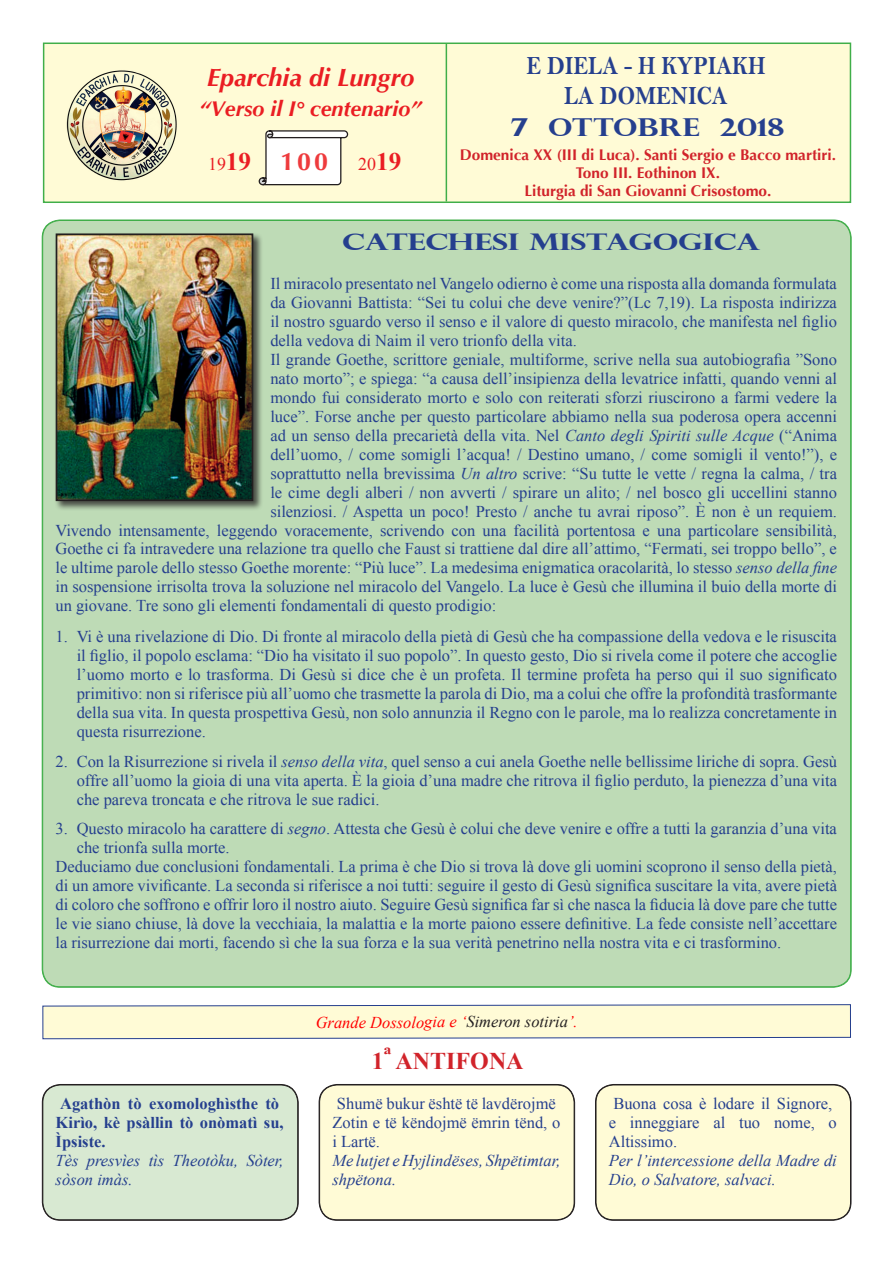
<style>
.page{position:relative;width:893px;height:1263px;background:#fff}
.page>*{position:absolute;margin:0;border:0;box-sizing:border-box;transform-origin:0 0}
.t1{font:26.4px "Bell MT Bold";color:#253f8e;scale:.85 1}
.t2{font:italic 700 25.2px "Optima";color:#ea1d23}
.Body_Text_Indent{font:700 24.75px "Perpetua Titling";color:#253f8e;scale:1.2 1}
.Normale{font:700 24px "Times New Roman";color:#d1232a}
.No_Spacing{font:700 22.95px "Perpetua Titling";letter-spacing:-.01em;color:#253f8e;scale:1.36 1}
.t3{font:italic 700 21.6px "Optima";color:#ea1d23}
.t4{font:17.85px "Times New Roman";color:#ea1d23}
.List_Paragraph{font:16.5px/18.9px "Times New Roman";color:#253f8e;text-align:justify}
.t5{font:italic 16.5px/19px "Times New Roman";color:#253f8e}
.t6{font:700 16.5px/19px "Times New Roman";color:#253f8e}
.t7{font:italic 16.5px "Times New Roman";color:#f00}
.t8{font:700 15.45px "Optima";color:#d1232a}
.s1{font-weight:700;font-size:25.2px}
.s2{font-family:"Optima";font-weight:700;font-size:25.05px;color:#ee3b3d}
.s3{font-style:italic}
.s4{color:#231f20}
</style>
<div class="page">
<div style="left:43px;top:220px;width:808px;height:767px;background:#bedbb6;border-radius:17px"></div>
<div style="left:43px;top:43px;width:808px;height:160px;background:#fffbd6;border:2px solid #40ae49"></div>
<img style="left:66px;top:70px;width:111px;height:111px">
<svg style="left:258px;top:130px;width:91px;height:56px;background:#e9e8e2"></svg>
<hr style="left:446px;top:44px;width:1px;height:157px;background:#40ae49">
<svg style="left:42px;top:1004px;width:809px;height:35px;background:#f2f0d3"></svg>
<div style="left:43px;top:1085px;width:255px;height:135px;background:#d8e9d2;border-radius:18px"></div>
<div style="left:43px;top:1085px;width:255px;height:135px;border:1px solid #231f20;border-radius:18px"></div>
<div style="left:319px;top:1085px;width:255px;height:135px;background:#fffbd6;border-radius:18px"></div>
<div style="left:320px;top:1085px;width:254px;height:135px;border:1px solid #231f20;border-radius:18px"></div>
<div style="left:596px;top:1085px;width:255px;height:135px;background:#fffbd6;border-radius:18px"></div>
<div style="left:596px;top:1085px;width:255px;height:135px;border:1px solid #231f20;border-radius:18px"></div>
<div style="left:54px;top:232px;width:209px;height:279px;background:#231f20;opacity:.75"></div>
<img style="left:59px;top:236px;width:191px;height:262px">
<div style="left:56px;top:233px;width:197px;height:268px;border:2px solid #231f20"></div>
<p class="t2" style="left:207px;top:62px;width:209px">Eparchia di Lungro</p>
<p class="t3" style="left:200px;top:96px;width:223px">“Verso il I° centenario”</p>
<p class="t4" style="left:208px;top:152px;width:195px">19<span class="s1">19</span> <span class="s2">100</span> 20<span class="s1">19</span></p>
<p class="t1" style="left:526px;top:50px;width:283px">E DIELA - H KYPIAKH</p>
<p class="t1" style="left:564px;top:80px;width:193px">LA DOMENICA</p>
<p class="Body_Text_Indent" style="left:511px;top:112px;width:229px">7 OTTOBRE 2018</p>
<p class="t8" style="left:460px;top:146px;width:378px">Domenica XX (III di Luca). Santi Sergio e Bacco martiri.</p>
<p class="t8" style="left:576px;top:164px;width:146px">Tono III. Eothinon IX.</p>
<p class="t8" style="left:524px;top:182px;width:249px">Liturgia di San Giovanni Crisostomo.</p>
<p class="No_Spacing" style="left:342px;top:227px;width:309px">CATECHESI MISTAGOGICA</p>
<p class="List_Paragraph" style="left:270px;top:274px;width:568px">Il miracolo presentato nel Vangelo odierno è come una risposta alla domanda formulata da Giovanni Battista: “Sei tu colui che deve venire?”(Lc 7,19). La risposta indirizza il nostro sguardo verso il senso e il valore di questo miracolo, che manifesta nel figlio della vedova di Naim il vero trionfo della vita.</p>
<p class="List_Paragraph" style="left:270px;top:349px;width:568px">Il grande Goethe, scrittore geniale, multiforme, scrive nella sua autobiografia ”Sono</p>
<p class="List_Paragraph" style="left:270px;top:368px;width:568px">nato morto”; e spiega: “a causa dell’insipienza della levatrice infatti, quando venni al</p>
<p class="List_Paragraph" style="left:270px;top:387px;width:568px">mondo fui considerato morto e solo con reiterati sforzi riuscirono a farmi vedere la</p>
<p class="List_Paragraph" style="left:270px;top:406px;width:568px">luce”. Forse anche per questo particolare abbiamo nella sua poderosa opera accenni</p>
<p class="List_Paragraph" style="left:270px;top:425px;width:568px">ad un senso della precarietà della vita. Nel <span class="s3">Canto degli Spiriti sulle Acque</span> (“Anima</p>
<p class="List_Paragraph" style="left:270px;top:444px;width:568px">dell’uomo, / come somigli l’acqua! / Destino umano, / come somigli il vento!”), e</p>
<p class="List_Paragraph" style="left:270px;top:463px;width:568px">soprattutto nella brevissima <span class="s3">Un altro</span> scrive: “Su tutte le vette / regna la calma, / tra</p>
<p class="List_Paragraph" style="left:270px;top:482px;width:568px">le cime degli alberi / non avverti / spirare un alito; / nel bosco gli uccellini stanno</p>
<p class="List_Paragraph" style="left:270px;top:501px;width:568px">silenziosi. / Aspetta un poco! Presto / anche tu avrai riposo”. È non è un requiem.</p>
<p class="List_Paragraph" style="left:55px;top:520px;width:783px">Vivendo intensamente, leggendo voracemente, scrivendo con una facilità portentosa e una particolare sensibilità,</p>
<p class="List_Paragraph" style="left:55px;top:539px;width:783px">Goethe ci fa intravedere una relazione tra quello che Faust si trattiene dal dire all’attimo, “Fermati, sei troppo bello”, e</p>
<p class="List_Paragraph" style="left:55px;top:558px;width:783px">le ultime parole dello stesso Goethe morente: “Più luce”. La medesima enigmatica oracolarità, lo stesso <span class="s3">senso della fine</span></p>
<p class="List_Paragraph" style="left:55px;top:577px;width:783px">in sospensione irrisolta trova la soluzione nel miracolo del Vangelo. La luce è Gesù che illumina il buio della morte di</p>
<p class="List_Paragraph" style="left:55px;top:596px;width:442px">un giovane. Tre sono gli elementi fondamentali di questo prodigio:</p>
<p class="List_Paragraph" style="left:77px;top:627px;width:762px;text-indent:-21px">1. Vi è una rivelazione di Dio. Di fronte al miracolo della pietà di Gesù che ha compassione della vedova e le risuscita il figlio, il popolo esclama: “Dio ha visitato il suo popolo”. In questo gesto, Dio si rivela come il potere che accoglie l’uomo morto e lo trasforma. Di Gesù si dice che è un profeta. Il termine profeta ha perso qui il suo significato primitivo: non si riferisce più all’uomo che trasmette la parola di Dio, ma a colui che offre la profondità trasformante della sua vita. In questa prospettiva Gesù, non solo annunzia il Regno con le parole, ma lo realizza concretamente in questa risurrezione.</p>
<p class="List_Paragraph" style="left:77px;top:751px;width:762px;text-indent:-21px">2. Con la Risurrezione si rivela il <span class="s3">senso della vita</span>, quel senso a cui anela Goethe nelle bellissime liriche di sopra. Gesù offre all’uomo la gioia di una vita aperta. È la gioia d’una madre che ritrova il figlio perduto, la pienezza d’una vita che pareva troncata e che ritrova le sue radici.</p>
<p class="List_Paragraph" style="left:77px;top:819px;width:762px;text-indent:-21px">3. Questo miracolo ha carattere di <span class="s3">segno</span>. Attesta che Gesù è colui che deve venire e offre a tutti la garanzia d’una vita che trionfa sulla morte.</p>
<p class="List_Paragraph" style="left:55px;top:857px;width:783px">Deduciamo due conclusioni fondamentali. La prima è che Dio si trova là dove gli uomini scoprono il senso della pietà, di un amore vivificante. La seconda si riferisce a noi tutti: seguire il gesto di Gesù significa suscitare la vita, avere pietà di coloro che soffrono e offrir loro il nostro aiuto. Seguire Gesù significa far sì che nasca la fiducia là dove pare che tutte le vie siano chiuse, là dove la vecchiaia, la malattia e la morte paiono essere definitive. La fede consiste nell’accettare la risurrezione dai morti, facendo sì che la sua forza e la sua verità penetrino nella nostra vita e ci trasformino.</p>
<p class="t6" style="left:56px;top:1093px;width:229px">Agathòn tò exomologhìsthe tò<br>Kirìo, kè psàllin tò onòmatì su,<br>Ìpsiste.</p>
<p class="t5" style="left:56px;top:1150px;width:229px">Tès presvìes tìs Theotòku, Sòter, sòson imàs.</p>
<p class="t7" style="left:316px;top:1011px;width:264px">Grande Dossologia e ‘<span class="s4">Simeron sotiria</span>’.</p>
<p class="Normale" style="left:372px;top:1044px;width:153px">1ª ANTIFONA</p>
<p class="List_Paragraph" style="left:332px;top:1094px;width:229px;text-align:left">Shumë bukur është të lavdërojmë<br>Zotin e të këndojmë ëmrin tënd, o i Lartë.</p>
<p class="t5" style="left:332px;top:1151px;width:230px">Me lutjet e Hyjlindëses, Shpëtimtar, shpëtona.</p>
<p class="List_Paragraph" style="left:609px;top:1094px;width:229px;text-align:left">Buona cosa è lodare il Signore, e inneggiare al tuo nome, o<br>Altissimo.</p>
<p class="t5" style="left:609px;top:1151px;width:229px">Per l’intercessione della Madre di<br>Dio, o Salvatore, salvaci.</p>
</div>
